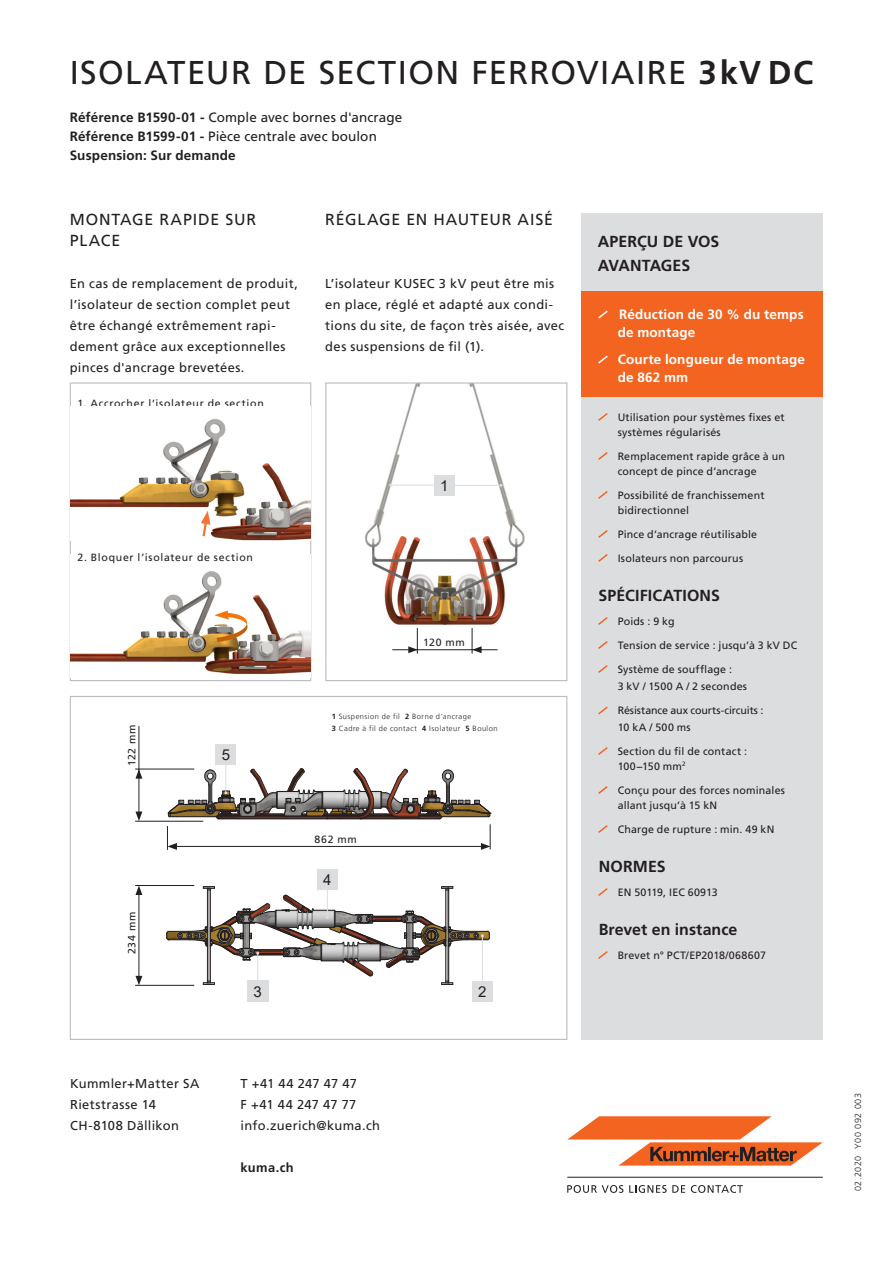
<style>
.page{position:relative;width:893px;height:1263px;background:#fff}
.page>*{position:absolute;margin:0;border:0;box-sizing:border-box;transform-origin:0 0}
.t1{font:33px "Frutiger LT Com";letter-spacing:.04em;color:#231f20}
.t2{font:700 15.9px/24px "Frutiger LT Pro";letter-spacing:.005em;color:#231f20}
.t3{font:15.9px/21px "Frutiger LT Com";letter-spacing:.05em;color:#231f20}
.t4{font:15px "Arial";color:#231f20}
.t5{font:13.5px/18.9px "Frutiger LT Com";letter-spacing:.005em;color:#231f20}
.t6{font:700 13.5px/18px "Frutiger LT Pro";letter-spacing:.01em;color:#fff}
.t7{font:700 13.5px "Frutiger LT Pro";letter-spacing:.01em;color:#231f20}
.t8{font:12.9px/21px "Frutiger LT Com";letter-spacing:.03em;color:#231f20}
.t9{font:700 12.9px "Frutiger LT Pro";letter-spacing:.03em;color:#231f20}
.t10{font:10.65px/15px "Frutiger LT Com";letter-spacing:.015em;color:#231f20}
.t11{font:10.65px/16.5px "Frutiger LT Com";letter-spacing:-.01em;color:#231f20}
.t12{font:10.5px "Frutiger LT Com";letter-spacing:.065em;color:#231f20}
.t13{font:300 9px "Frutiger LT Com";letter-spacing:.055em;color:#231f20}
.t14{font:300 7.5px/12px "Frutiger LT Com";letter-spacing:.07em;color:#231f20}
.s1{font-family:"Frutiger LT Pro";font-weight:700}
</style>
<div class="page">
<hr style="left:567px;top:1177px;width:256px;height:1px;background:#231f20">
<svg style="left:567px;top:1116px;width:256px;height:49px"></svg>
<svg style="left:567px;top:1185px;width:56px;height:8px"></svg>
<svg style="left:629px;top:1185px;width:56px;height:8px"></svg>
<svg style="left:691px;top:1185px;width:52px;height:8px"></svg>
<div style="left:70px;top:382px;width:241px;height:299px;border:1px solid #bcbdc0"></div>
<img style="left:365px;top:384px;width:160px;height:270px">
<div style="left:325px;top:382px;width:242px;height:299px;border:1px solid #bcbdc0"></div>
<img style="left:71px;top:555px;width:239px;height:122px">
<div style="left:434px;top:475px;width:21px;height:21px;background:#dcdddf"></div>
<hr style="left:391px;top:485px;width:44px;height:1px;background:#dcdddf">
<svg style="left:214px;top:609px;width:35px;height:33px"></svg>
<img style="left:71px;top:407px;width:239px;height:134px">
<hr style="left:454px;top:485px;width:47px;height:1px;background:#dcdddf">
<hr style="left:415px;top:649px;width:59px;height:1px;background:#231f20">
<svg style="left:472px;top:628px;width:26px;height:26px"></svg>
<svg style="left:392px;top:628px;width:26px;height:26px"></svg>
<div style="left:581px;top:214px;width:242px;height:826px;background:#dcdddf"></div>
<svg style="left:598px;top:413px;width:10px;height:8px"></svg>
<svg style="left:598px;top:452px;width:10px;height:8px"></svg>
<svg style="left:598px;top:491px;width:10px;height:8px"></svg>
<svg style="left:598px;top:530px;width:10px;height:8px"></svg>
<svg style="left:598px;top:554px;width:10px;height:8px"></svg>
<svg style="left:598px;top:617px;width:10px;height:8px"></svg>
<svg style="left:598px;top:641px;width:10px;height:8px"></svg>
<svg style="left:598px;top:665px;width:10px;height:8px"></svg>
<svg style="left:598px;top:706px;width:10px;height:9px"></svg>
<svg style="left:598px;top:747px;width:10px;height:8px"></svg>
<svg style="left:598px;top:786px;width:10px;height:8px"></svg>
<svg style="left:598px;top:825px;width:10px;height:8px"></svg>
<svg style="left:598px;top:888px;width:10px;height:8px"></svg>
<svg style="left:598px;top:951px;width:10px;height:8px"></svg>
<div style="left:581px;top:291px;width:242px;height:106px;background:#f36421"></div>
<svg style="left:598px;top:310px;width:10px;height:9px"></svg>
<svg style="left:598px;top:355px;width:10px;height:9px"></svg>
<svg style="left:201px;top:511px;width:9px;height:28px"></svg>
<div style="left:472px;top:981px;width:21px;height:21px;background:#dcdddf"></div>
<div style="left:317px;top:869px;width:21px;height:20px;background:#dcdddf"></div>
<div style="left:247px;top:981px;width:21px;height:21px;background:#dcdddf"></div>
<svg style="left:167px;top:886px;width:323px;height:99px"></svg>
<hr style="left:135px;top:769px;width:59px;height:1px;background:#231f20">
<hr style="left:135px;top:821px;width:68px;height:1px;background:#231f20">
<hr style="left:135px;top:885px;width:59px;height:1px;background:#231f20">
<hr style="left:135px;top:985px;width:59px;height:1px;background:#231f20">
<hr style="left:139px;top:776px;width:1px;height:38px;background:#231f20">
<svg style="left:135px;top:769px;width:7px;height:10px"></svg>
<svg style="left:135px;top:811px;width:7px;height:10px"></svg>
<hr style="left:139px;top:892px;width:1px;height:86px;background:#231f20">
<svg style="left:135px;top:885px;width:7px;height:10px"></svg>
<svg style="left:135px;top:976px;width:7px;height:9px"></svg>
<hr style="left:139px;top:726px;width:1px;height:49px;background:#231f20">
<div style="left:216px;top:745px;width:20px;height:20px;background:#dcdddf"></div>
<svg style="left:167px;top:765px;width:324px;height:85px"></svg>
<h1 class="t1" style="left:70px;top:53px;width:745px">ISOLATEUR DE SECTION FERROVIAIRE <span class="s1">3kV DC</span></h1>
<p class="t5" style="left:70px;top:108px;width:334px"><span class="s1">Référence B1590-01 -</span> Comple avec bornes d'ancrage<br><span class="s1">Référence B1599-01 -</span> Pièce centrale avec boulon</p>
<p class="t7" style="left:70px;top:147px;width:168px">Suspension: Sur demande</p>
<h2 class="t3" style="left:70px;top:209px;width:188px">MONTAGE RAPIDE SUR<br>PLACE</h2>
<p class="t8" style="left:70px;top:273px;width:230px">En cas de remplacement de produit, l’isolateur de section complet peut être échangé extrêmement rapi&shy;dement grâce aux exceptionnelles pinces d'ancrage brevetées.</p>
<p class="t12" style="left:77px;top:397px;width:188px">1. Accrocher l’isolateur de section</p>
<h2 class="t3" style="left:325px;top:209px;width:229px">RÉGLAGE EN HAUTEUR AISÉ</h2>
<p class="t8" style="left:325px;top:273px;width:240px">L’isolateur KUSEC 3 kV peut être mis en place, réglé et adapté aux condi&shy;tions du site, de façon très aisée, avec des suspensions de fil (1).</p>
<p class="t12" style="left:77px;top:551px;width:177px">2. Bloquer l’isolateur de section</p>
<h3 class="t4" style="left:440px;top:475px;width:10px">1</h3>
<p class="t12" style="left:126px;top:766px;width:43px;rotate:-90deg">122 mm</p>
<p class="t12" style="left:126px;top:954px;width:44px;rotate:-90deg">234 mm</p>
<h3 class="t4" style="left:222px;top:745px;width:10px">5</h3>
<h3 class="t4" style="left:253px;top:981px;width:10px">3</h3>
<p class="t12" style="left:423px;top:636px;width:43px">120 mm</p>
<p class="t14" style="left:332px;top:711px;width:167px"><span class="s1">1</span> Suspension de fil <span class="s1">2</span> Borne d’ancrage<br><span class="s1">3</span> Cadre à fil de contact <span class="s1">4</span> Isolateur <span class="s1">5</span> Boulon</p>
<p class="t12" style="left:314px;top:833px;width:44px">862 mm</p>
<h3 class="t4" style="left:323px;top:869px;width:10px">4</h3>
<h3 class="t4" style="left:478px;top:981px;width:10px">2</h3>
<p class="t8" style="left:70px;top:1073px;width:131px">Kummler+Matter SA<br>Rietstrasse 14<br>CH-8108 Dällikon</p>
<p class="t8" style="left:241px;top:1073px;width:141px">T +41 44 247 47 47<br>F +41 44 247 47 77 info.zuerich@kuma.ch</p>
<p class="t9" style="left:241px;top:1160px;width:55px">kuma.ch</p>
<h2 class="t2" style="left:598px;top:229px;width:123px">APERÇU DE VOS<br>AVANTAGES</h2>
<p class="t6" style="left:618px;top:305px;width:187px">Réduction de 30 % du temps de montage</p>
<p class="t6" style="left:618px;top:350px;width:189px">Courte longueur de montage de 862 mm</p>
<p class="t10" style="left:618px;top:410px;width:169px">Utilisation pour systèmes fixes et systèmes régularisés</p>
<p class="t10" style="left:618px;top:449px;width:169px">Remplacement rapide grâce à un concept de pince d’ancrage</p>
<p class="t10" style="left:618px;top:488px;width:148px">Possibilité de franchissement bidirectionnel</p>
<p class="t10" style="left:618px;top:527px;width:141px">Pince d’ancrage réutilisable</p>
<p class="t10" style="left:618px;top:551px;width:127px">Isolateurs non parcourus</p>
<h2 class="t2" style="left:598px;top:583px;width:123px">SPÉCIFICATIONS</h2>
<p class="t10" style="left:618px;top:614px;width:58px">Poids : 9 kg</p>
<p class="t10" style="left:618px;top:638px;width:181px">Tension de service : jusqu’à 3 kV DC</p>
<p class="t10" style="left:618px;top:660px;width:131px;line-height:17.5px">Système de soufflage :<br>3 kV / 1500 A / 2 secondes</p>
<p class="t11" style="left:618px;top:702px;width:147px">Résistance aux courts-circuits :<br>10 kA / 500 ms</p>
<p class="t10" style="left:618px;top:744px;width:131px">Section du fil de contact :<br>100−150 mm<sup>2</sup></p>
<p class="t10" style="left:618px;top:783px;width:169px">Conçu pour des forces nominales allant jusqu’à 15 kN</p>
<p class="t10" style="left:618px;top:822px;width:158px">Charge de rupture : min. 49 kN</p>
<h2 class="t2" style="left:599px;top:854px;width:68px">NORMES</h2>
<p class="t10" style="left:618px;top:885px;width:101px">EN 50119, IEC 60913</p>
<h2 class="t2" style="left:599px;top:917px;width:140px">Brevet en instance</h2>
<p class="t10" style="left:618px;top:948px;width:150px">Brevet n° PCT/EP2018/068607</p>
<p class="t13" style="left:853px;top:1191px;width:100px;rotate:-90deg">02.2020 Y00 092 003</p>
</div>
